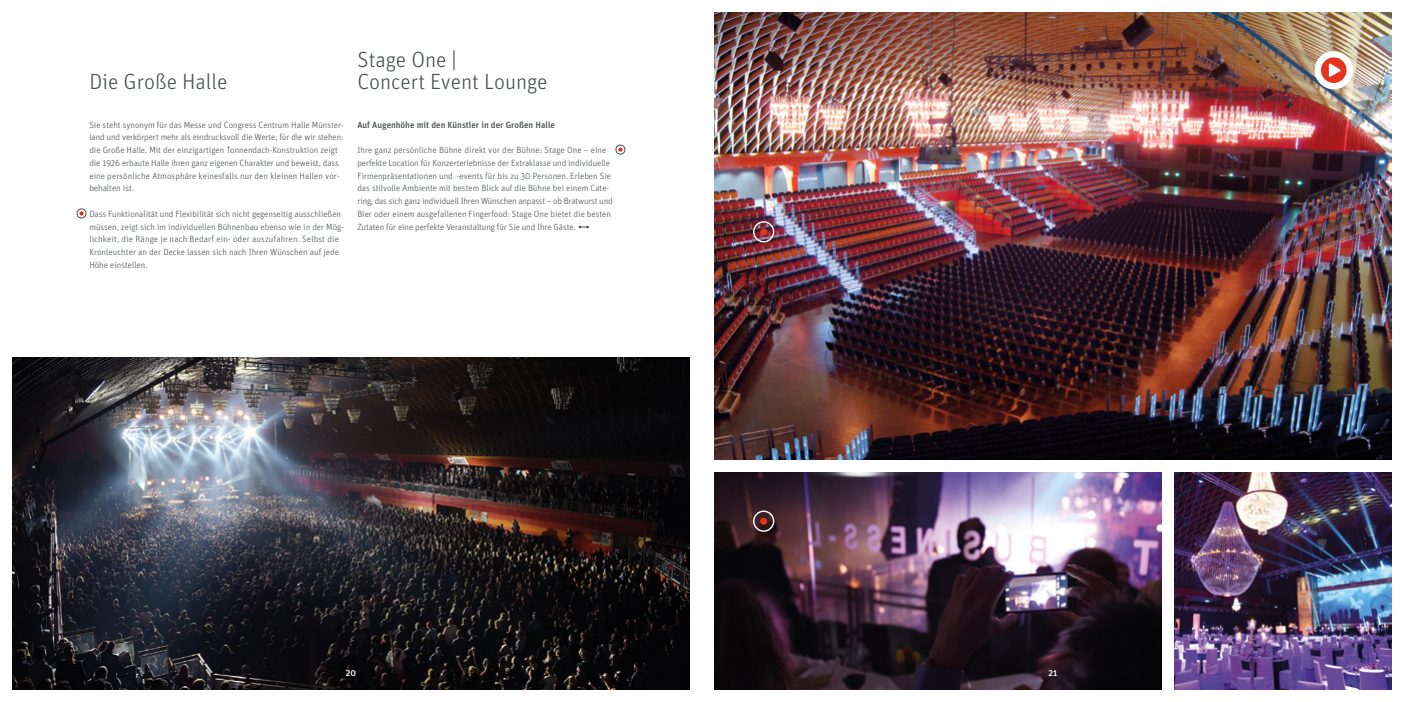
<style>
.page{position:relative;width:1404px;height:702px;background:#fff}
.page>*{position:absolute;margin:0;border:0;box-sizing:border-box;transform-origin:0 0}
.t1{font:300 22px/22px "Unit OT";color:#4c5250}
.t2{font:300 9px/12.8px "Unit OT";color:#4c5250}
.t3{font:500 9px "Unit OT";color:#4c5250}
.t4{font:500 9px "Unit OT";color:#fff}
</style>
<div class="page">
<img style="left:714px;top:13px;width:676px;height:446px">
<img style="left:714px;top:472px;width:447px;height:217px">
<img style="left:1174px;top:472px;width:216px;height:217px">
<img style="left:13px;top:357px;width:676px;height:332px">
<div style="left:753px;top:510px;width:21px;height:21px;border:1px solid #fff;border-radius:50%"></div>
<div style="left:760px;top:517px;width:7px;height:7px;background:#e6331c;border-radius:50%"></div>
<div style="left:753px;top:221px;width:21px;height:21px;border:1px solid #fff;border-radius:50%"></div>
<div style="left:760px;top:228px;width:7px;height:7px;background:#e6331c;border-radius:50%"></div>
<svg style="left:578px;top:226px;width:10px;height:2px"></svg>
<svg style="left:79px;top:211px;width:5px;height:4px"></svg>
<div style="left:77px;top:208px;width:9px;height:10px;border:1px solid #4c5250;border-radius:50%"></div>
<svg style="left:618px;top:147px;width:4px;height:5px"></svg>
<div style="left:615px;top:145px;width:10px;height:9px;border:1px solid #4c5250;border-radius:50%"></div>
<svg style="left:1314px;top:51px;width:38px;height:38px"></svg>
<h1 class="t1" style="left:89px;top:71px;width:140px">Die Große Halle</h1>
<p class="t2" style="left:89px;top:118px;width:256px">Sie steht synonym für das Messe und Congress Centrum Halle Münster&shy;land und verkörpert mehr als eindrucksvoll die Werte, für die wir stehen: die Große Halle. Mit der einzigartigen Tonnendach-Konstruktion zeigt die 1926 erbaute Halle ihren ganz eigenen Charakter und beweist, dass eine persönliche Atmosphäre keinesfalls nur den kleinen Hallen vor&shy;behalten ist.</p>
<p class="t2" style="left:89px;top:207px;width:256px">Dass Funktionalität und Flexibilität sich nicht gegenseitig ausschließen müssen, zeigt sich im individuellen Bühnenbau ebenso wie in der Mög&shy;lichkeit, die Ränge je nach Bedarf ein- oder auszufahren. Selbst die Kronleuchter an der Decke lassen sich nach Ihren Wünschen auf jede Höhe einstellen.</p>
<h1 class="t1" style="left:357px;top:49px;width:192px">Stage One |<br>Concert Event Lounge</h1>
<p class="t3" style="left:357px;top:119px;width:199px">Auf Augenhöhe mit den Künstler in der Großen Halle</p>
<p class="t2" style="left:357px;top:144px;width:257px">Ihre ganz persönliche Bühne direkt vor der Bühne: Stage One – eine perfekte Location für Konzerterlebnisse der Extraklasse und individuelle Firmenpräsentationen und -events für bis zu 30 Personen. Erleben Sie das stilvolle Ambiente mit bestem Blick auf die Bühne bei einem Cate&shy;ring, das sich ganz individuell Ihren Wünschen anpasst – ob Bratwurst und Bier oder einem ausgefallenen Fingerfood: Stage One bietet die besten Zutaten für eine perfekte Veranstaltung für Sie und Ihre Gäste.</p>
<p class="t4" style="left:346px;top:667px;width:12px">20</p>
<p class="t4" style="left:1048px;top:667px;width:10px">21</p>
</div>
